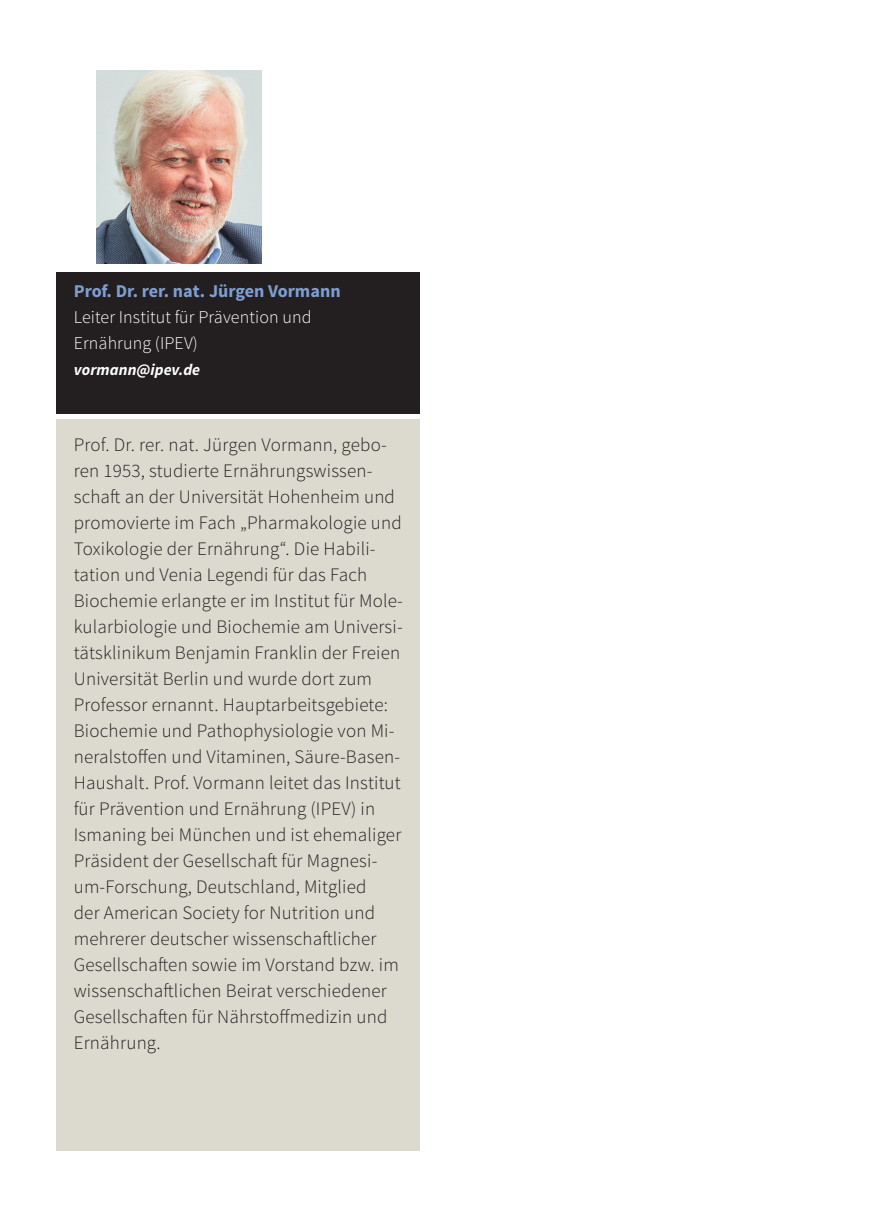
<style>
.page{position:relative;width:874px;height:1225px;background:#fff}
.page>*{position:absolute;margin:0;border:0;box-sizing:border-box;transform-origin:0 0}
.t1{font:300 19px/26px "Source Sans Pro";letter-spacing:.01em;color:#231f20}
.t2{font:300 18px "Source Sans Pro";letter-spacing:.005em;color:#fff}
.t3{font:700 18px "Source Sans Pro";color:#7e9ed2}
.t4{font:italic 700 16px "Source Sans Pro";letter-spacing:.005em;color:#fff}
</style>
<div class="page">
<div style="left:57px;top:420px;width:363px;height:731px;background:#dcd9cf"></div>
<div style="left:57px;top:272px;width:363px;height:142px;background:#231f20"></div>
<img style="left:96px;top:71px;width:165px;height:193px">
<p class="t3" style="left:74px;top:279px;width:268px">Prof. Dr. rer. nat. Jürgen Vormann</p>
<p class="t2" style="left:74px;top:306px;width:239px">Leiter Institut für Prävention und</p>
<p class="t2" style="left:74px;top:332px;width:126px">Ernährung (IPEV)</p>
<p class="t4" style="left:74px;top:359px;width:128px">vormann@ipev.de</p>
<p class="t1" style="left:74px;top:432px;width:330px">Prof. Dr. rer. nat. Jürgen Vormann, gebo&shy;ren 1953, studierte Ernährungswissen&shy;schaft an der Universität Hohenheim und promovierte im Fach „Pharmakologie und Toxikologie der Ernährung“. Die Habili&shy;tation und Venia Legendi für das Fach Biochemie erlangte er im Institut für Mole&shy;kularbiologie und Biochemie am Universi&shy;tätsklinikum Benjamin Franklin der Freien Universität Berlin und wurde dort zum Professor ernannt. Hauptarbeitsgebiete:<br>Biochemie und Pathophysiologie von Mi&shy;neralstoffen und Vitaminen, Säure-Basen-Haushalt. Prof. Vormann leitet das Institut für Prävention und Ernährung (IPEV) in Ismaning bei München und ist ehemaliger Präsident der Gesellschaft für Magnesi&shy;um-Forschung, Deutschland, Mitglied<br>der American Society for Nutrition und mehrerer deutscher wissenschaftlicher Gesellschaften sowie im Vorstand bzw. im wissenschaftlichen Beirat verschiedener Gesellschaften für Nährstoffmedizin und Ernährung.</p>
</div>
